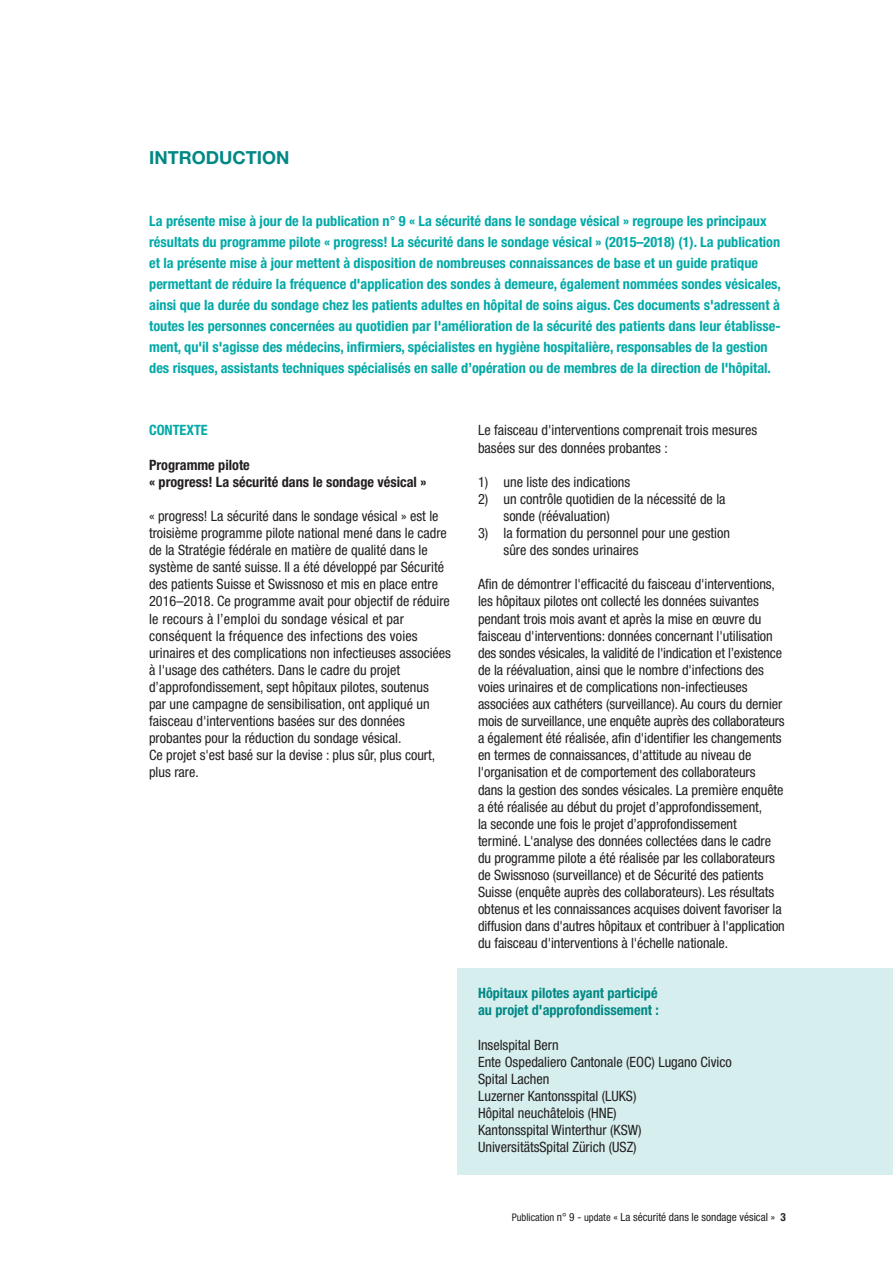
<style>
.page{position:relative;width:893px;height:1263px;background:#fff}
.page>*{position:absolute;margin:0;border:0;box-sizing:border-box;transform-origin:0 0}
.t1{font:700 18px "Helvetica Neue";color:#008885}
.t2{font:condensed 14.25px/17.1px "Helvetica Neue";color:#231f20}
.t3{font:700 condensed 14.25px/21px "Helvetica Neue";color:#00a9a7}
.t4{font:700 condensed 14.25px/17.1px "Helvetica Neue";color:#008885}
.t5{font:700 condensed 14.25px/17.1px "Helvetica Neue";color:#231f20}
.t6{font:condensed 11.25px "Helvetica Neue";color:#231f20}
.s1{font-size:10.5px}
.s2{font-weight:700}
</style>
<div class="page">
<div style="left:457px;top:968px;width:436px;height:207px;background:#d6eeee"></div>
<p class="t1" style="left:149px;top:151px;width:142px">INTRODUCTION</p>
<p class="t3" style="left:149px;top:212px;width:633px">La présente mise à jour de la publication n° 9 « La sécurité dans le sondage vésical » regroupe les principaux résultats du programme pilote « progress! La sécurité dans le sondage vésical » (2015–2018) (1). La publication et la présente mise à jour mettent à disposition de nombreuses connaissances de base et un guide pratique permettant de réduire la fréquence d'application des sondes à demeure, également nommées sondes vésicales, ainsi que la durée du sondage chez les patients adultes en hôpital de soins aigus. Ces documents s'adressent à toutes les personnes concernées au quotidien par l'amélioration de la sécurité des patients dans leur établisse&shy;ment, qu'il s'agisse des médecins, infirmiers, spécialistes en hygiène hospitalière, responsables de la gestion des risques, assistants techniques spécialisés en salle d’opération ou de membres de la direction de l'hôpital.</p>
<p class="t3" style="left:149px;top:421px;width:60px">CONTEXTE</p>
<p class="t5" style="left:149px;top:457px;width:279px">Programme pilote<br>« progress! La sécurité dans le sondage vésical »</p>
<p class="t2" style="left:149px;top:508px;width:303px">« progress! La sécurité dans le sondage vésical » est le troisième programme pilote national mené dans le cadre de la Stratégie fédérale en matière de qualité dans le système de santé suisse. Il a été développé par Sécurité des patients Suisse et Swissnoso et mis en place entre 2016–2018. Ce programme avait pour objectif de réduire le recours à l’emploi du sondage vésical et par conséquent la fréquence des infections des voies urinaires et des complications non infectieuses associées à l'usage des cathéters. Dans le cadre du projet d’approfondissement, sept hôpitaux pilotes, soutenus<br>par une campagne de sensibilisation, ont appliqué un faisceau d'interventions basées sur des données probantes pour la réduction du sondage vésical.<br>Ce projet s'est basé sur la devise : plus sûr, plus court, plus rare.</p>
<p class="t2" style="left:478px;top:423px;width:281px">Le faisceau d'interventions comprenait trois mesures basées sur des données probantes :</p>
<p class="t2" style="left:478px;top:474px;width:154px">1) une liste des indications</p>
<p class="t2" style="left:504px;top:491px;width:224px;text-indent:-26px">2) un contrôle quotidien de la nécessité de la sonde (réévaluation)</p>
<p class="t2" style="left:504px;top:526px;width:228px;text-indent:-26px">3) la formation du personnel pour une gestion sûre des sondes urinaires</p>
<p class="t2" style="left:478px;top:577px;width:308px">Afin de démontrer l'efficacité du faisceau d'interventions, les hôpitaux pilotes ont collecté les données suivantes pendant trois mois avant et après la mise en œuvre du faisceau d'interventions: données concernant l'utilisation des sondes vésicales, la validité de l'indication et l’existence de la réévaluation, ainsi que le nombre d'infections des voies urinaires et de complications non-infectieuses associées aux cathéters (surveillance). Au cours du dernier mois de surveillance, une enquête auprès des collaborateurs a également été réalisée, afin d'identifier les changements en termes de connaissances, d'attitude au niveau de l'organisation et de comportement des collaborateurs<br>dans la gestion des sondes vésicales. La première enquête a été réalisée au début du projet d’approfondissement,<br>la seconde une fois le projet d’approfondissement<br>terminé. L'analyse des données collectées dans le cadre du programme pilote a été réalisée par les collaborateurs de Swissnoso (surveillance) et de Sécurité des patients Suisse (enquête auprès des collaborateurs). Les résultats obtenus et les connaissances acquises doivent favoriser la diffusion dans d'autres hôpitaux et contribuer à l'application du faisceau d'interventions à l'échelle nationale.</p>
<p class="t4" style="left:478px;top:986px;width:182px">Hôpitaux pilotes ayant participé au projet d'approfondissement :</p>
<p class="t2" style="left:478px;top:1037px;width:255px">Inselspital Bern<br>Ente Ospedaliero Cantonale (EOC) Lugano Civico<br>Spital Lachen<br>Luzerner Kantonsspital (LUKS)<br>Hôpital neuchâtelois (HNE)<br>Kantonsspital Winterthur (KSW)<br>UniversitätsSpital Zürich (USZ)</p>
<p class="t6" style="left:512px;top:1213px;width:276px"><span class="s1">Publication</span> n° 9 - <span class="s1">update</span> « La sécurité dans le sondage vésical » <span class="s2">3</span></p>
</div>
